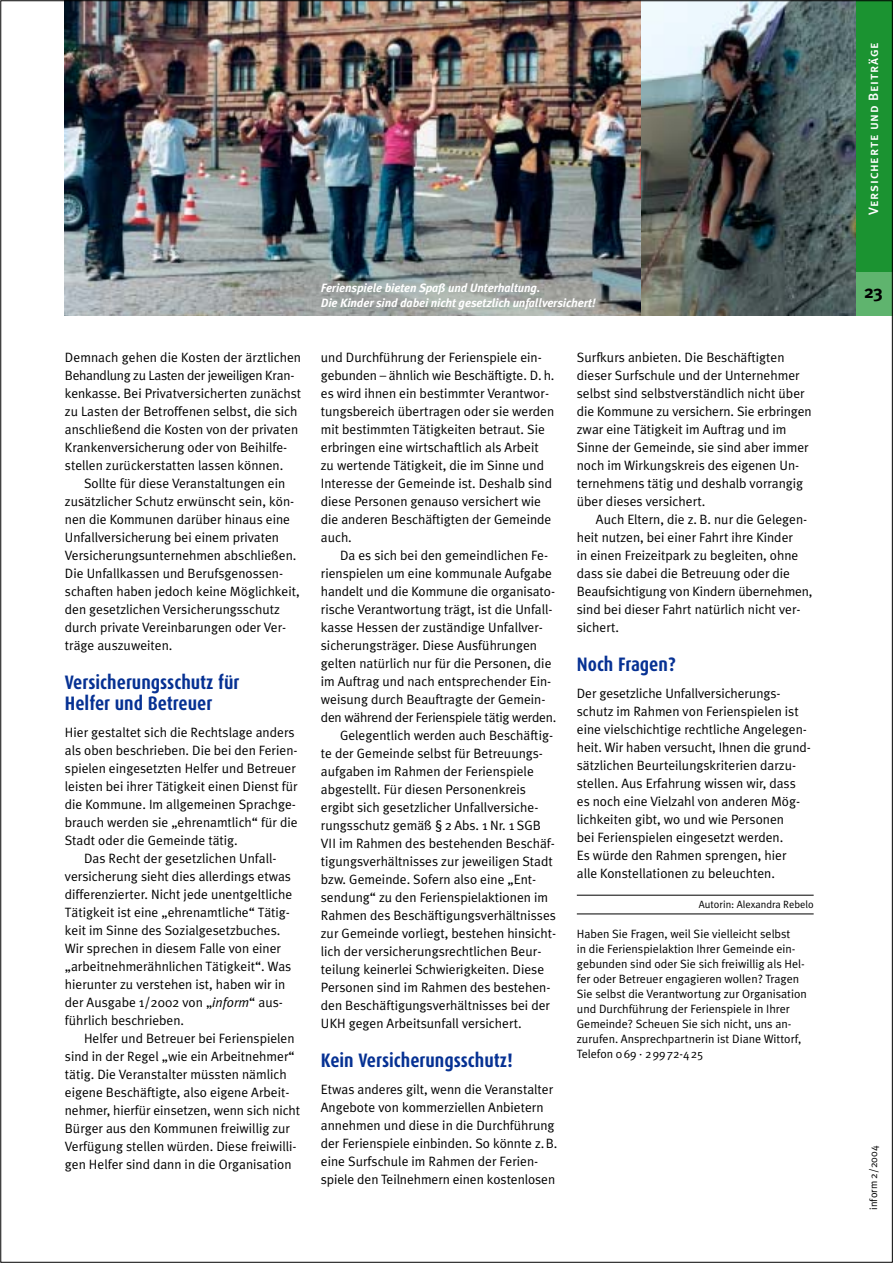
<style>
.page{position:relative;width:893px;height:1263px;background:#fff}
.page>*{position:absolute;margin:0;border:0;box-sizing:border-box;transform-origin:0 0}
.t1{font:700 19.5px/21px "Dax Condensed";color:#063193}
.t2{font:700 18px "Meta Plus";color:#000}
.t3{font:13.5px/18px "Meta Plus Normal";color:#000}
.t4{font:13.5px "Meta Plus Medium Caps";letter-spacing:.055em;color:#fff}
.t5{font:12px/15px "Meta Plus Normal";color:#000}
.t6{font:italic 700 12px/15px "Meta Plus";letter-spacing:-.01em;color:#fff}
.t7{font:10.5px "Meta Plus Normal";color:#000}
.s1{font-style:italic}
</style>
<div class="page">
<div style="left:851px;top:0;width:41px;height:315px;background:#1b9331"></div>
<div style="left:851px;top:272px;width:41px;height:43px;background:#5fb46e"></div>
<img style="left:65px;top:0;width:790px;height:315px">
<hr style="left:577px;top:895px;width:236px;height:1px;background:#000">
<hr style="left:577px;top:913px;width:236px;height:1px;background:#000">
<p class="t3" style="left:65px;top:349px;width:238px">Demnach gehen die Kosten der ärztlichen Behandlung zu Lasten der jeweiligen Kran&shy;kenkasse. Bei Privatversicherten zunächst zu Lasten der Betroffenen selbst, die sich anschließend die Kosten von der privaten Krankenversicherung oder von Beihilfe&shy;stellen zurückerstatten lassen können.</p>
<p class="t3" style="left:65px;top:475px;width:236px;text-indent:19px">Sollte für diese Veranstaltungen ein zusätzlicher Schutz erwünscht sein, kön&shy;nen die Kommunen darüber hinaus eine Unfallversicherung bei einem privaten Versicherungsunternehmen abschließen.<br>Die Unfallkassen und Berufsgenossen&shy;schaften haben jedoch keine Möglichkeit, den gesetzlichen Versicherungsschutz durch private Vereinbarungen oder Ver&shy;träge auszuweiten.</p>
<h1 class="t1" style="left:65px;top:673px;width:176px">Versicherungsschutz für<br>Helfer und Betreuer</h1>
<p class="t3" style="left:65px;top:724px;width:231px">Hier gestaltet sich die Rechtslage anders</p>
<p class="t3" style="left:65px;top:742px;width:234px">als oben beschrieben. Die bei den Ferien-</p>
<p class="t3" style="left:65px;top:760px;width:232px">spielen eingesetzten Helfer und Betreuer</p>
<p class="t3" style="left:65px;top:778px;width:234px">leisten bei ihrer Tätigkeit einen Dienst für</p>
<p class="t3" style="left:65px;top:796px;width:233px">die Kommune. Im allgemeinen Sprachge-</p>
<p class="t3" style="left:65px;top:814px;width:234px">brauch werden sie „ehrenamtlich“ für die</p>
<p class="t3" style="left:65px;top:832px;width:174px">Stadt oder die Gemeinde tätig.</p>
<p class="t3" style="left:84px;top:850px;width:194px">Das Recht der gesetzlichen Unfall-</p>
<p class="t3" style="left:65px;top:868px;width:228px">versicherung sieht dies allerdings etwas</p>
<p class="t3" style="left:65px;top:886px;width:229px">differenzierter. Nicht jede unentgeltliche</p>
<p class="t3" style="left:65px;top:904px;width:226px">Tätigkeit ist eine „ehrenamtliche“ Tätig-</p>
<p class="t3" style="left:65px;top:922px;width:217px">keit im Sinne des Sozialgesetzbuches.</p>
<p class="t3" style="left:65px;top:940px;width:218px">Wir sprechen in diesem Falle von einer</p>
<p class="t3" style="left:65px;top:958px;width:228px">„arbeitnehmerähnlichen Tätigkeit“. Was</p>
<p class="t3" style="left:65px;top:976px;width:222px">hierunter zu verstehen ist, haben wir in</p>
<p class="t3" style="left:65px;top:994px;width:219px">der Ausgabe 1/2002 von „<span class="s1">inform</span>“ aus-</p>
<p class="t3" style="left:65px;top:1012px;width:121px">führlich beschrieben.</p>
<p class="t3" style="left:84px;top:1030px;width:212px">Helfer und Betreuer bei Ferienspielen</p>
<p class="t3" style="left:65px;top:1048px;width:231px">sind in der Regel „wie ein Arbeitnehmer“</p>
<p class="t3" style="left:65px;top:1066px;width:223px">tätig. Die Veranstalter müssten nämlich</p>
<p class="t3" style="left:65px;top:1084px;width:226px">eigene Beschäftigte, also eigene Arbeit-</p>
<p class="t3" style="left:65px;top:1102px;width:237px">nehmer, hierfür einsetzen, wenn sich nicht</p>
<p class="t3" style="left:65px;top:1120px;width:227px">Bürger aus den Kommunen freiwillig zur</p>
<p class="t3" style="left:65px;top:1138px;width:233px">Verfügung stellen würden. Diese freiwilli-</p>
<p class="t3" style="left:65px;top:1156px;width:228px">gen Helfer sind dann in die Organisation</p>
<p class="t6" style="left:321px;top:281px;width:276px">Ferienspiele bieten Spaß und Unterhaltung.<br>Die Kinder sind dabei nicht gesetzlich unfallversichert!</p>
<p class="t3" style="left:321px;top:349px;width:235px">und Durchführung der Ferienspiele ein&shy;gebunden – ähnlich wie Beschäftigte. D. h. es wird ihnen ein bestimmter Verantwor&shy;tungsbereich übertragen oder sie werden mit bestimmten Tätigkeiten betraut. Sie erbringen eine wirtschaftlich als Arbeit zu wertende Tätigkeit, die im Sinne und Interesse der Gemeinde ist. Deshalb sind diese Personen genauso versichert wie die anderen Beschäftigten der Gemeinde auch.</p>
<p class="t3" style="left:340px;top:547px;width:209px">Da es sich bei den gemeindlichen Fe-</p>
<p class="t3" style="left:321px;top:565px;width:233px">rienspielen um eine kommunale Aufgabe</p>
<p class="t3" style="left:321px;top:583px;width:236px">handelt und die Kommune die organisato-</p>
<p class="t3" style="left:321px;top:601px;width:233px">rische Verantwortung trägt, ist die Unfall-</p>
<p class="t3" style="left:321px;top:619px;width:223px">kasse Hessen der zuständige Unfallver-</p>
<p class="t3" style="left:321px;top:637px;width:218px">sicherungsträger. Diese Ausführungen</p>
<p class="t3" style="left:321px;top:655px;width:232px">gelten natürlich nur für die Personen, die</p>
<p class="t3" style="left:321px;top:673px;width:232px">im Auftrag und nach entsprechender Ein-</p>
<p class="t3" style="left:321px;top:691px;width:226px">weisung durch Beauftragte der Gemein-</p>
<p class="t3" style="left:321px;top:709px;width:237px">den während der Ferienspiele tätig werden.</p>
<p class="t3" style="left:340px;top:727px;width:214px">Gelegentlich werden auch Beschäftig-</p>
<p class="t3" style="left:321px;top:745px;width:224px">te der Gemeinde selbst für Betreuungs-</p>
<p class="t3" style="left:321px;top:763px;width:214px">aufgaben im Rahmen der Ferienspiele</p>
<p class="t3" style="left:321px;top:781px;width:207px">abgestellt. Für diesen Personenkreis</p>
<p class="t3" style="left:321px;top:799px;width:219px">ergibt sich gesetzlicher Unfallversiche-</p>
<p class="t3" style="left:321px;top:817px;width:221px">rungsschutz gemäß § 2 Abs. 1 Nr. 1 SGB</p>
<p class="t3" style="left:321px;top:835px;width:236px">VII im Rahmen des bestehenden Beschäf-</p>
<p class="t3" style="left:321px;top:853px;width:233px">tigungsverhältnisses zur jeweiligen Stadt</p>
<p class="t3" style="left:321px;top:871px;width:217px">bzw. Gemeinde. Sofern also eine „Ent-</p>
<p class="t3" style="left:321px;top:889px;width:229px">sendung“ zu den Ferienspielaktionen im</p>
<p class="t3" style="left:321px;top:907px;width:236px">Rahmen des Beschäftigungsverhältnisses</p>
<p class="t3" style="left:321px;top:925px;width:237px">zur Gemeinde vorliegt, bestehen hinsicht-</p>
<p class="t3" style="left:321px;top:943px;width:222px">lich der versicherungsrechtlichen Beur-</p>
<p class="t3" style="left:321px;top:961px;width:225px">teilung keinerlei Schwierigkeiten. Diese</p>
<p class="t3" style="left:321px;top:979px;width:231px">Personen sind im Rahmen des bestehen-</p>
<p class="t3" style="left:321px;top:997px;width:231px">den Beschäftigungsverhältnisses bei der</p>
<p class="t3" style="left:321px;top:1015px;width:202px">UKH gegen Arbeitsunfall versichert.</p>
<h1 class="t1" style="left:321px;top:1051px;width:193px">Kein Versicherungsschutz!</h1>
<p class="t3" style="left:321px;top:1081px;width:238px">Etwas anderes gilt, wenn die Veranstalter Angebote von kommerziellen Anbietern annehmen und diese in die Durchführung der Ferienspiele einbinden. So könnte z.B. eine Surfschule im Rahmen der Ferien&shy;spiele den Teilnehmern einen kostenlosen</p>
<p class="t3" style="left:577px;top:349px;width:236px">Surfkurs anbieten. Die Beschäftigten dieser Surfschule und der Unternehmer selbst sind selbstverständlich nicht über die Kommune zu versichern. Sie erbringen zwar eine Tätigkeit im Auftrag und im Sinne der Gemeinde, sie sind aber immer noch im Wirkungskreis des eigenen Un&shy;ternehmens tätig und deshalb vorrangig über dieses versichert.</p>
<p class="t3" style="left:577px;top:511px;width:237px;text-indent:19px">Auch Eltern, die z. B. nur die Gelegen&shy;heit nutzen, bei einer Fahrt ihre Kinder<br>in einen Freizeitpark zu begleiten, ohne dass sie dabei die Betreuung oder die Beaufsichtigung von Kindern übernehmen, sind bei dieser Fahrt natürlich nicht ver&shy;sichert.</p>
<h1 class="t1" style="left:577px;top:655px;width:100px">Noch Fragen?</h1>
<p class="t3" style="left:577px;top:685px;width:235px">Der gesetzliche Unfallversicherungs&shy;schutz im Rahmen von Ferienspielen ist eine vielschichtige rechtliche Angelegen&shy;heit. Wir haben versucht, Ihnen die grund&shy;sätzlichen Beurteilungskriterien darzu&shy;stellen. Aus Erfahrung wissen wir, dass es noch eine Vielzahl von anderen Mög&shy;lichkeiten gibt, wo und wie Personen<br>bei Ferienspielen eingesetzt werden.<br>Es würde den Rahmen sprengen, hier<br>alle Konstellationen zu beleuchten.</p>
<p class="t7" style="left:698px;top:901px;width:116px">Autorin: Alexandra Rebelo</p>
<p class="t5" style="left:577px;top:928px;width:231px">Haben Sie Fragen, weil Sie vielleicht selbst<br>in die Ferienspielaktion Ihrer Gemeinde ein&shy;gebunden sind oder Sie sich freiwillig als Hel&shy;fer oder Betreuer engagieren wollen? Tragen Sie selbst die Verantwortung zur Organisation und Durchführung der Ferienspiele in Ihrer Gemeinde? Scheuen Sie sich nicht, uns an&shy;zurufen. Ansprechpartnerin ist Diane Wittorf, Telefon 069 · 29972-425</p>
<p class="t4" style="left:865px;top:215px;width:174px;rotate:-90deg">Versicherte und Beiträge</p>
<h2 class="t2" style="left:864px;top:285px;width:20px">23</h2>
<p class="t7" style="left:869px;top:1210px;width:65px;rotate:-90deg">inform 2/2004</p>
</div>
